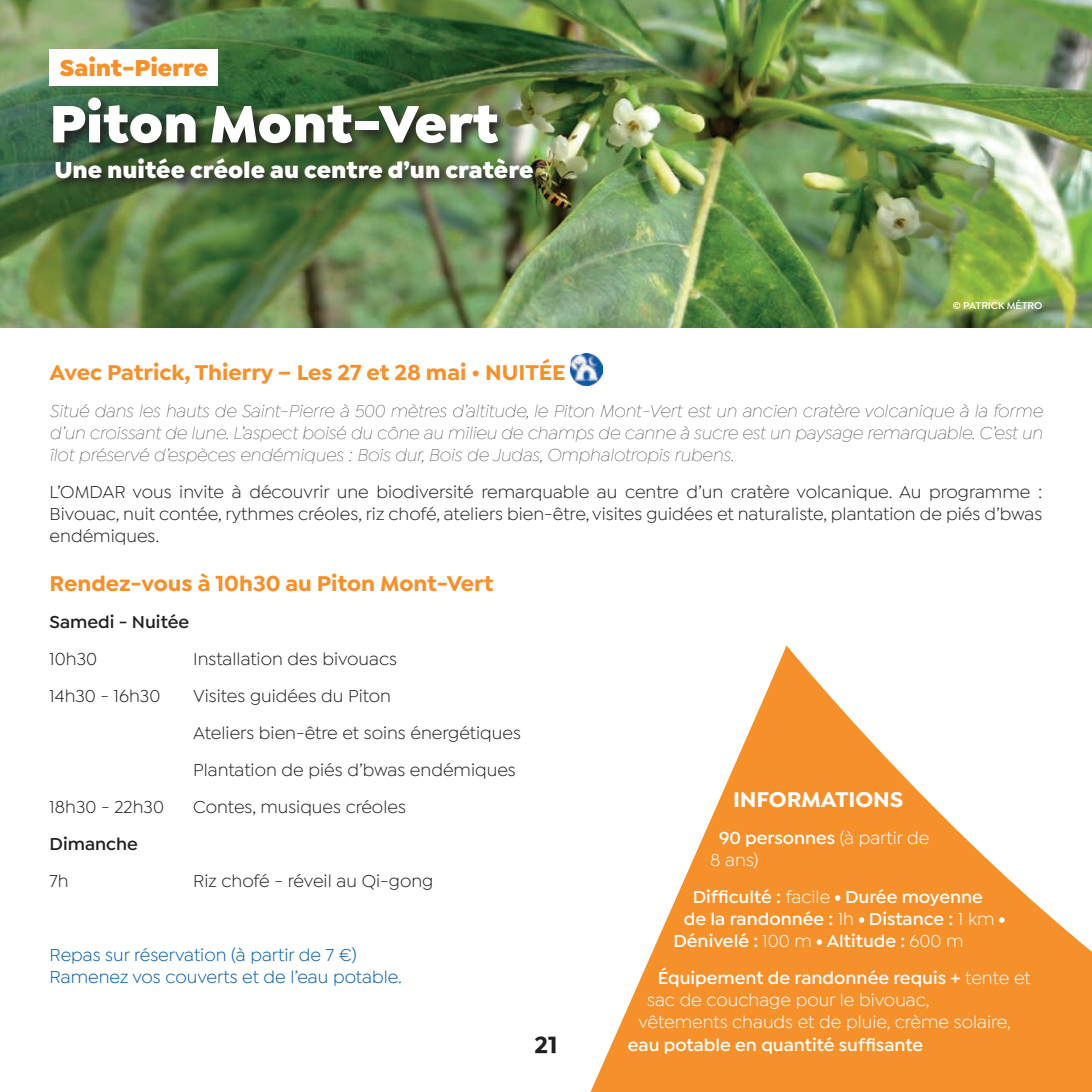
<style>
.page{position:relative;width:1092px;height:1092px;background:#fff}
.page>*{position:absolute;margin:0;border:0;box-sizing:border-box;transform-origin:0 0}
.t1{font:900 56px "Isidora Sans";letter-spacing:-.005em;color:#fff}
.t2{font:900 24.5px "Isidora Sans";color:#fff}
.t3{font:900 24.5px "Isidora Sans";letter-spacing:-.005em;color:#f6902b}
.t4{font:700 24.5px "Isidora Sans";color:#231f20}
.t5{font:700 22.75px "Isidora Sans";color:#f6902b}
.t6{font:700 22.75px "Isidora Sans";color:#fff}
.t7{font:18.38px/22.1px "Isidora Sans";color:#231f20;text-align:justify}
.t8{font:italic 100 18.38px/22.1px "Isidora Sans";color:#231f20;text-align:justify}
.t9{font:600 18.38px "Isidora Sans";color:#fff}
.t10{font:18.38px/22.1px "Isidora Sans";color:#fff}
.t11{font:18.38px/22.1px "Isidora Sans";color:#015dab}
.t12{font:600 18.38px "Isidora Sans";color:#231f20}
.t13{font:600 10.5px "Isidora Sans";color:#fff}
.s1{font-weight:600}
.s2{font-weight:400}
</style>
<div class="page">
<img style="left:0;top:0;width:1091px;height:327px">
<img style="left:570px;top:353px;width:32px;height:32px">
<svg style="left:49px;top:93px;width:462px;height:64px;background:#3a5333"></svg>
<div style="left:50px;top:50px;width:168px;height:36px;background:#fff"></div>
<svg style="left:51px;top:154px;width:495px;height:38px;background:#476038"></svg>
<svg style="left:591px;top:645px;width:500px;height:446px;fill:#f6902b"></svg>
<svg style="left:834px;top:895px;width:6px;height:5px"></svg>
<svg style="left:858px;top:917px;width:6px;height:5px"></svg>
<svg style="left:999px;top:917px;width:5px;height:5px"></svg>
<svg style="left:816px;top:939px;width:6px;height:5px"></svg>
<h2 class="t3" style="left:60px;top:52px;width:150px">Saint-Pierre</h2>
<h1 class="t1" style="left:50px;top:88px;width:450px">Piton Mont-Vert</h1>
<h2 class="t2" style="left:55px;top:154px;width:480px">Une nuitée créole au centre d’un cratère</h2>
<p class="t13" style="left:952px;top:299px;width:91px">© PATRICK MÉTRO</p>
<p class="t5" style="left:50px;top:358px;width:517px">Avec Patrick, Thierry – Les 27 et 28 mai • NUITÉE</p>
<p class="t8" style="left:50px;top:399px;width:994px">Situé dans les hauts de Saint-Pierre à 500 mètres d’altitude, le Piton Mont-Vert est un ancien cratère volcanique à la forme d’un croissant de lune. L’aspect boisé du cône au milieu de champs de canne à sucre est un paysage remarquable. C’est un îlot préservé d’espèces endémiques : Bois dur, Bois de Judas, Omphalotropis rubens.</p>
<p class="t7" style="left:50px;top:480px;width:994px">L’OMDAR vous invite à découvrir une biodiversité remarquable au centre d’un cratère volcanique. Au programme :<br>Bivouac, nuit contée, rythmes créoles, riz chofé, ateliers bien-être, visites guidées et naturaliste, plantation de piés d’bwas endémiques.</p>
<p class="t5" style="left:50px;top:569px;width:445px">Rendez-vous à 10h30 au Piton Mont-Vert</p>
<p class="t12" style="left:50px;top:611px;width:141px">Samedi - Nuitée</p>
<p class="t7" style="left:50px;top:648px;width:49px">10h30</p>
<p class="t7" style="left:193px;top:648px;width:205px">Installation des bivouacs</p>
<p class="t7" style="left:50px;top:685px;width:112px">14h30 - 16h30</p>
<p class="t7" style="left:193px;top:677px;width:329px;line-height:36.9px;text-align:left">Visites guidées du Piton<br>Ateliers bien-être et soins énergétiques<br>Plantation de piés d’bwas endémiques</p>
<p class="t7" style="left:50px;top:795px;width:116px">18h30 - 22h30</p>
<p class="t7" style="left:193px;top:795px;width:214px">Contes, musiques créoles</p>
<p class="t12" style="left:50px;top:833px;width:90px">Dimanche</p>
<p class="t7" style="left:50px;top:869px;width:21px">7h</p>
<p class="t7" style="left:193px;top:869px;width:242px">Riz chofé - réveil au Qi-gong</p>
<p class="t11" style="left:50px;top:943px;width:354px">Repas sur réservation (à partir de 7 €)<br>Ramenez vos couverts et de l’eau potable.</p>
<h2 class="t4" style="left:534px;top:1029px;width:25px">21</h2>
<p class="t6" style="left:733px;top:785px;width:172px">INFORMATIONS</p>
<p class="t10" style="left:710px;top:827px;width:221px;text-indent:9px"><span class="s1">90 personnes</span> (à partir de<br>8 ans)</p>
<p class="t9" style="left:692px;top:886px;width:292px">Difficulté : <span class="s2">facile</span> Durée moyenne</p>
<p class="t9" style="left:684px;top:908px;width:312px">de la randonnée : <span class="s2">1h</span> Distance : <span class="s2">1 km</span></p>
<p class="t9" style="left:673px;top:930px;width:292px">Dénivelé : <span class="s2">100 m</span> Altitude : <span class="s2">600 m</span></p>
<p class="t9" style="left:657px;top:967px;width:374px">Équipement de randonnée requis + <span class="s2">tente et</span></p>
<p class="t10" style="left:647px;top:989px;width:284px">sac de couchage pour le bivouac,</p>
<p class="t10" style="left:638px;top:1011px;width:374px">vêtements chauds et de pluie, crème solaire,</p>
<p class="t9" style="left:628px;top:1033px;width:297px">eau potable en quantité suffisante</p>
</div>
